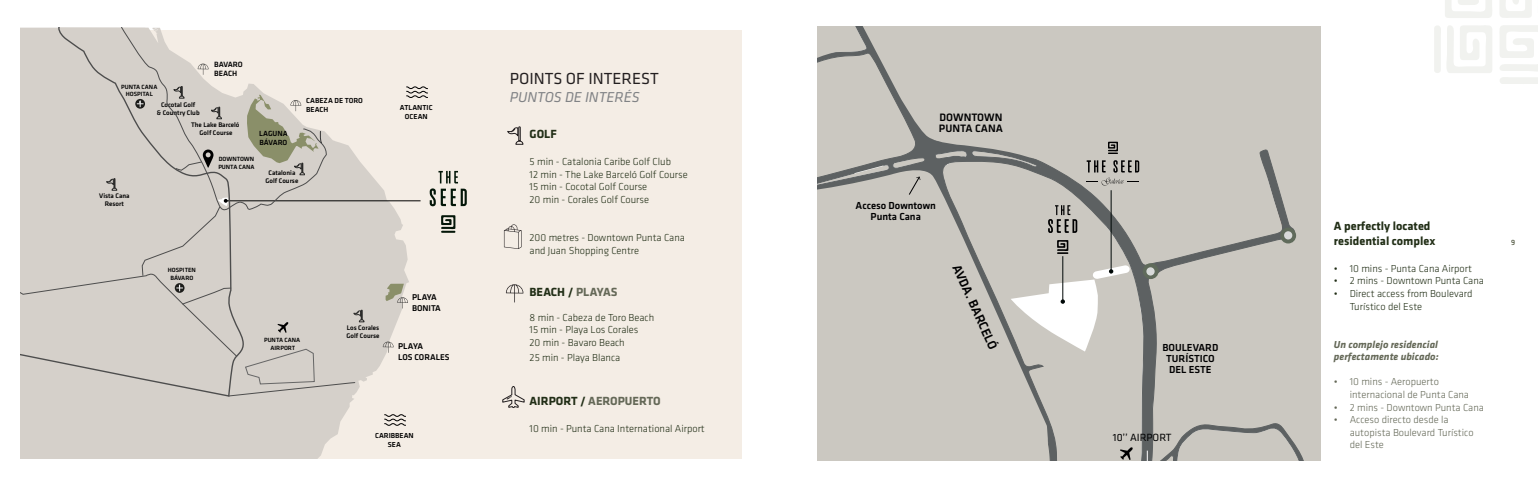
<style>
.page{position:relative;width:1538px;height:484px;background:#fff}
.page>*{position:absolute;margin:0;border:0;box-sizing:border-box;transform-origin:0 0}
.t1{font:16.62px "Klavika Basic";color:#231f20}
.t2{font:italic 14.88px "Klavika Basic";color:#808285}
.t3{font:500 13.21px "Klavika Basic";color:#000001}
.t4{font:700 12.25px "Klavika Basic";color:#212e16}
.t5{font:700 12.25px "Klavika Basic";color:#646857}
.t6{font:500 11.11px/10.8px "Klavika Basic";color:#000001}
.t7{font:10.85px "Klavika Basic";color:#000001}
.t8{font:500 10.59px/10.8px "Klavika Basic";color:#000001;text-align:center}
.t9{font:300 10.5px/12.6px "Klavika Basic";color:#212e16}
.t10{font:300 10.5px/12.6px "Klavika Basic";color:#646857}
.t11{font:italic 700 10.5px/12.6px "Klavika Basic";color:#646857}
.t12{font:500 8.75px/10.5px "Klavika Basic";color:#000}
.t13{font:500 7.88px/8.9px "Klavika Basic";color:#000}
.t14{font:7.88px "Klavika Basic";color:#2c3318}
.t15{font:500 7.7px/9.2px "Klavika Basic";color:#000}
.t16{font:500 7.52px/9px "Klavika Basic";color:#000;text-align:center}
.t17{font:500 6.83px/8.2px "Klavika Basic";color:#000;text-align:center}
.t18{font:500 6.3px/7.5px "Klavika Basic";color:#000;text-align:center}
.s1{color:#646857}
.s2{color:#212e16}
</style>
<div class="page">
<div style="left:128px;top:31px;width:613px;height:427px;background:#f4ede5"></div>
<svg style="left:21px;top:30px;width:388px;height:428px;fill:#d5d0ca"></svg>
<svg style="left:386px;top:283px;width:22px;height:25px"></svg>
<svg style="left:383px;top:341px;width:11px;height:12px"></svg>
<svg style="left:277px;top:322px;width:11px;height:11px"></svg>
<svg style="left:406px;top:86px;width:22px;height:12px"></svg>
<svg style="left:384px;top:414px;width:22px;height:12px"></svg>
<svg style="left:354px;top:310px;width:10px;height:12px"></svg>
<svg style="left:430px;top:171px;width:37px;height:35px"></svg>
<svg style="left:441px;top:215px;width:14px;height:18px"></svg>
<hr style="left:226px;top:201px;width:195px;height:1px;background:#000">
<svg style="left:247px;top:30px;width:80px;height:185px"></svg>
<svg style="left:247px;top:95px;width:75px;height:80px"></svg>
<svg style="left:21px;top:28px;width:226px;height:378px;background:#d2cdc7"></svg>
<svg style="left:228px;top:349px;width:127px;height:47px;background:#ccc8c2"></svg>
<svg style="left:1052px;top:26px;width:269px;height:434px;background:#c3c1ba"></svg>
<div style="left:1143px;top:263px;width:15px;height:16px;background:#606b5b;border-radius:50%"></div>
<div style="left:1146px;top:267px;width:8px;height:8px;background:#d8dad9;border-radius:50%"></div>
<div style="left:1280px;top:227px;width:16px;height:16px;background:#606b5b;border-radius:50%"></div>
<div style="left:1284px;top:231px;width:8px;height:8px;background:#d8dad9;border-radius:50%"></div>
<div style="left:818px;top:195px;width:234px;height:265px;background:#cbc8c1"></div>
<hr style="left:1111px;top:190px;width:1px;height:81px;background:#000807">
<svg style="left:1011px;top:205px;width:123px;height:146px"></svg>
<svg style="left:1087px;top:164px;width:52px;height:21px"></svg>
<svg style="left:1147px;top:289px;width:174px;height:171px;background:#c3c0ba"></svg>
<svg style="left:1120px;top:447px;width:13px;height:13px"></svg>
<svg style="left:818px;top:26px;width:258px;height:169px;background:#b8b6b1"></svg>
<div style="left:855px;top:26px;width:371px;height:138px;background:#cbc8c1"></div>
<svg style="left:502px;top:386px;width:23px;height:22px"></svg>
<svg style="left:507px;top:126px;width:17px;height:19px"></svg>
<svg style="left:506px;top:284px;width:17px;height:18px"></svg>
<svg style="left:1434px;top:0;width:104px;height:84px"></svg>
<svg style="left:504px;top:224px;width:18px;height:25px"></svg>
<p class="t18" style="left:121px;top:83px;width:38px">PUNTA CANA<br>HOSPITAL</p>
<p class="t13" style="left:214px;top:60px;width:30px">BAVARO<br>BEACH</p>
<p class="t17" style="left:157px;top:100px;width:44px">Cocotal Golf<br>&amp; Country Club</p>
<p class="t17" style="left:191px;top:120px;width:50px">The Lake Barceló<br>Golf Course</p>
<p class="t15" style="left:259px;top:128px;width:30px">LAGUNA<br>BÁVARO</p>
<p class="t17" style="left:99px;top:191px;width:32px">Vista Cana<br>Resort</p>
<p class="t18" style="left:218px;top:155px;width:38px;text-align:left">DOWNTOWN<br>PUNTA CANA</p>
<p class="t17" style="left:266px;top:169px;width:34px">Catalonia<br>Golf Course</p>
<p class="t16" style="left:306px;top:95px;width:58px;text-align:left">CABEZA DE TORO<br>BEACH</p>
<p class="t16" style="left:400px;top:103px;width:34px">ATLANTIC<br>OCEAN</p>
<p class="t18" style="left:168px;top:266px;width:30px">HOSPITEN<br>BÁVARO</p>
<p class="t18" style="left:264px;top:336px;width:38px">PUNTA CANA<br>AIRPORT</p>
<p class="t17" style="left:347px;top:323px;width:34px;text-align:left">Los Corales<br>Golf Course</p>
<p class="t12" style="left:412px;top:292px;width:30px">PLAYA<br>BONITA</p>
<p class="t12" style="left:398px;top:341px;width:53px">PLAYA<br>LOS CORALES</p>
<p class="t16" style="left:375px;top:430px;width:40px">CARIBBEAN<br>SEA</p>
<p class="t1" style="left:510px;top:68px;width:151px">POINTS OF INTEREST</p>
<p class="t2" style="left:510px;top:88px;width:131px">PUNTOS DE INTERÉS</p>
<p class="t4" style="left:530px;top:125px;width:29px">GOLF</p>
<p class="t9" style="left:530px;top:155px;width:143px">5 min - Catalonia Caribe Golf Club</p>
<p class="t9" style="left:530px;top:168px;width:160px">12 min - The Lake Barceló Golf Course</p>
<p class="t9" style="left:530px;top:180px;width:119px">15 min - Cocotal Golf Course</p>
<p class="t9" style="left:530px;top:193px;width:121px">20 min - Corales Golf Course</p>
<p class="t9" style="left:530px;top:231px;width:157px">200 metres - Downtown Punta Cana and Juan Shopping Centre</p>
<p class="t4" style="left:530px;top:282px;width:89px">BEACH / <span class="s1">PLAYAS</span></p>
<p class="t9" style="left:530px;top:311px;width:126px">8 min - Cabeza de Toro Beach</p>
<p class="t9" style="left:530px;top:323px;width:110px">15 min - Playa Los Corales</p>
<p class="t9" style="left:530px;top:336px;width:97px">20 min - Bavaro Beach</p>
<p class="t9" style="left:530px;top:351px;width:92px">25 min - Playa Blanca</p>
<p class="t5" style="left:530px;top:392px;width:132px"><span class="s2">AIRPORT /</span> AEROPUERTO</p>
<p class="t9" style="left:530px;top:422px;width:177px">10 min - Punta Cana International Airport</p>
<p class="t6" style="left:939px;top:112px;width:66px">DOWNTOWN<br>PUNTA CANA</p>
<p class="t8" style="left:855px;top:200px;width:82px">Acceso Downtown<br>Punta Cana</p>
<p class="t3" style="left:964px;top:261px;width:93px;rotate:66deg">AVDA. BARCELÓ</p>
<p class="t8" style="left:1162px;top:342px;width:58px">BOULEVARD<br>TURÍSTICO<br>DEL ESTE</p>
<p class="t7" style="left:1113px;top:430px;width:60px">10’’ AIRPORT</p>
<p class="t4" style="left:1334px;top:217px;width:98px">A perfectly located</p>
<p class="t4" style="left:1334px;top:231px;width:103px">residential complex</p>
<p class="t9" style="left:1334px;top:262px;width:139px">• 10 mins - Punta Cana Airport</p>
<p class="t9" style="left:1334px;top:274px;width:151px">• 2 mins - Downtown Punta Cana</p>
<p class="t9" style="left:1350px;top:287px;width:124px;text-indent:-16px">• Direct access from Boulevard<br>Turístico del Este</p>
<p class="t11" style="left:1334px;top:337px;width:106px">Un complejo residencial perfectamente ubicado:</p>
<p class="t10" style="left:1350px;top:375px;width:121px;text-indent:-16px">• 10 mins - Aeropuerto internacional de Punta Cana</p>
<p class="t10" style="left:1334px;top:400px;width:151px">• 2 mins - Downtown Punta Cana</p>
<p class="t10" style="left:1350px;top:413px;width:125px;text-indent:-16px">• Acceso directo desde la autopista Boulevard Turístico del Este</p>
<p class="t14" style="left:1511px;top:237px;width:6px">9</p>
</div>
